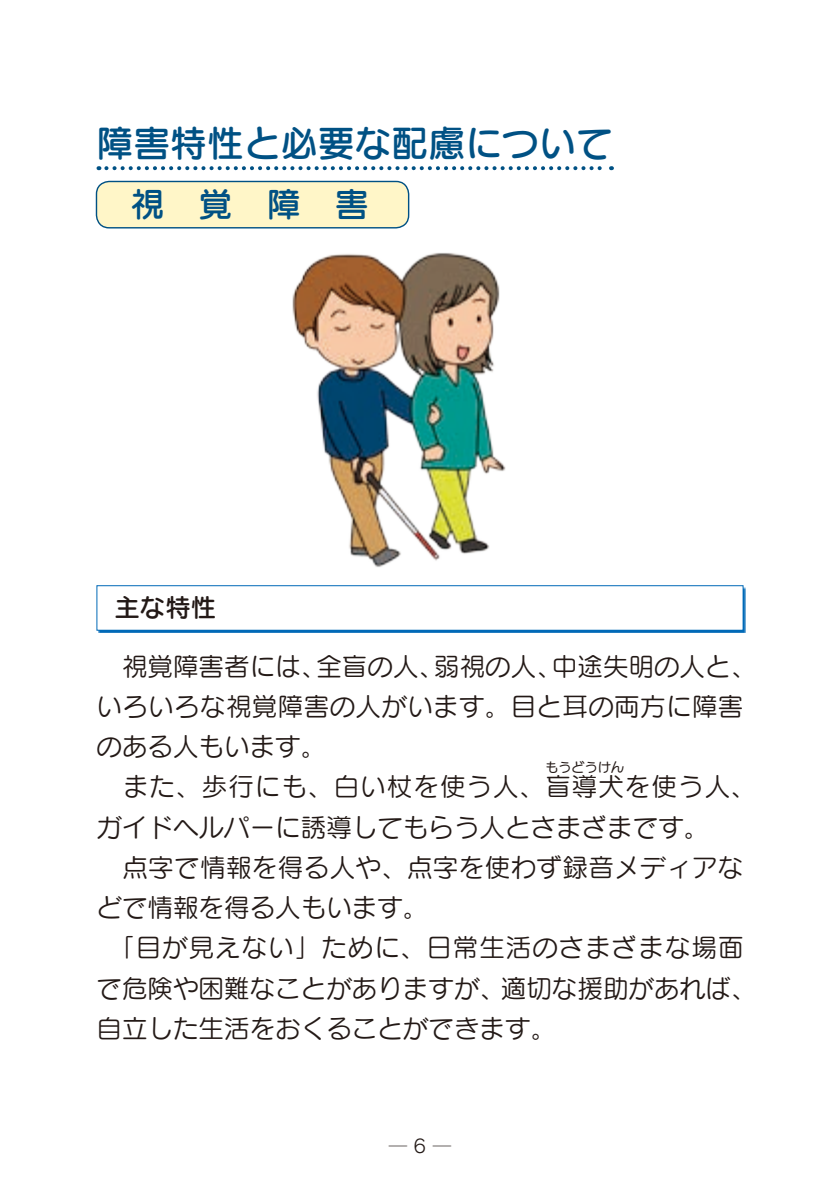
<style>
.page{position:relative;width:840px;height:1191px;background:#fff}
.page>*{position:absolute;margin:0;border:0;box-sizing:border-box;transform-origin:0 0}
.t1{font:36.8px "Seurat Pro DB";color:#005184}
.t2{font:34px "Seurat Pro DB";color:#005184}
.t3{font:25.6px/40.2px "Seurat Pro M";color:#231916}
.t4{font:25.6px "Seurat Pro DB";color:#231916}
.t5{font:18.4px "Rodin Pro M";color:#231916}
.t6{font:12.8px "Seurat Pro M";letter-spacing:.025em;color:#231916}
</style>
<div class="page">
<div style="left:96px;top:181px;width:312px;height:47px;background:#fff6c8;border-radius:13px"></div>
<div style="left:96px;top:181px;width:313px;height:47px;border:1px solid #005184;border-radius:13px"></div>
<svg style="left:106px;top:166px;width:505px;height:4px"></svg>
<div style="left:98px;top:587px;width:647px;height:46px;background:#0069b7"></div>
<div style="left:97px;top:585px;width:645px;height:45px;background:#fff"></div>
<div style="left:96px;top:585px;width:647px;height:45px;border:1px solid #0069b7"></div>
<img style="left:139px;top:228px;width:367px;height:339px">
<h1 class="t1" style="left:96px;top:119px;width:517px">障害特性と必要な配慮について</h1>
<h2 class="t2" style="left:130px;top:182px;width:240px">視覚障害</h2>
<p class="t4" style="left:114px;top:591px;width:104px">主な特性</p>
<p class="t3" style="left:96px;top:645px;width:661px">　視覚障害者には、全盲の人、弱視の人、中途失明の人と、いろいろな視覚障害の人がいます。目と耳の両方に障害のある人もいます。<br>　また、歩行にも、白い杖を使う人、盲導犬を使う人、</p>
<p class="t6" style="left:545px;top:759px;width:80px">もうどうけん</p>
<p class="t3" style="left:96px;top:806px;width:661px">ガイドヘルパーに誘導してもらう人とさまざまです。<br>　点字で情報を得る人や、点字を使わず録音メディアなどで情報を得る人もいます。<br>　「目が見えない」ために、日常生活のさまざまな場面で危険や困難なことがありますが、適切な援助があれば、自立した生活をおくることができます。</p>
<p class="t5" style="left:388px;top:1133px;width:64px">─ 6 ─</p>
</div>
